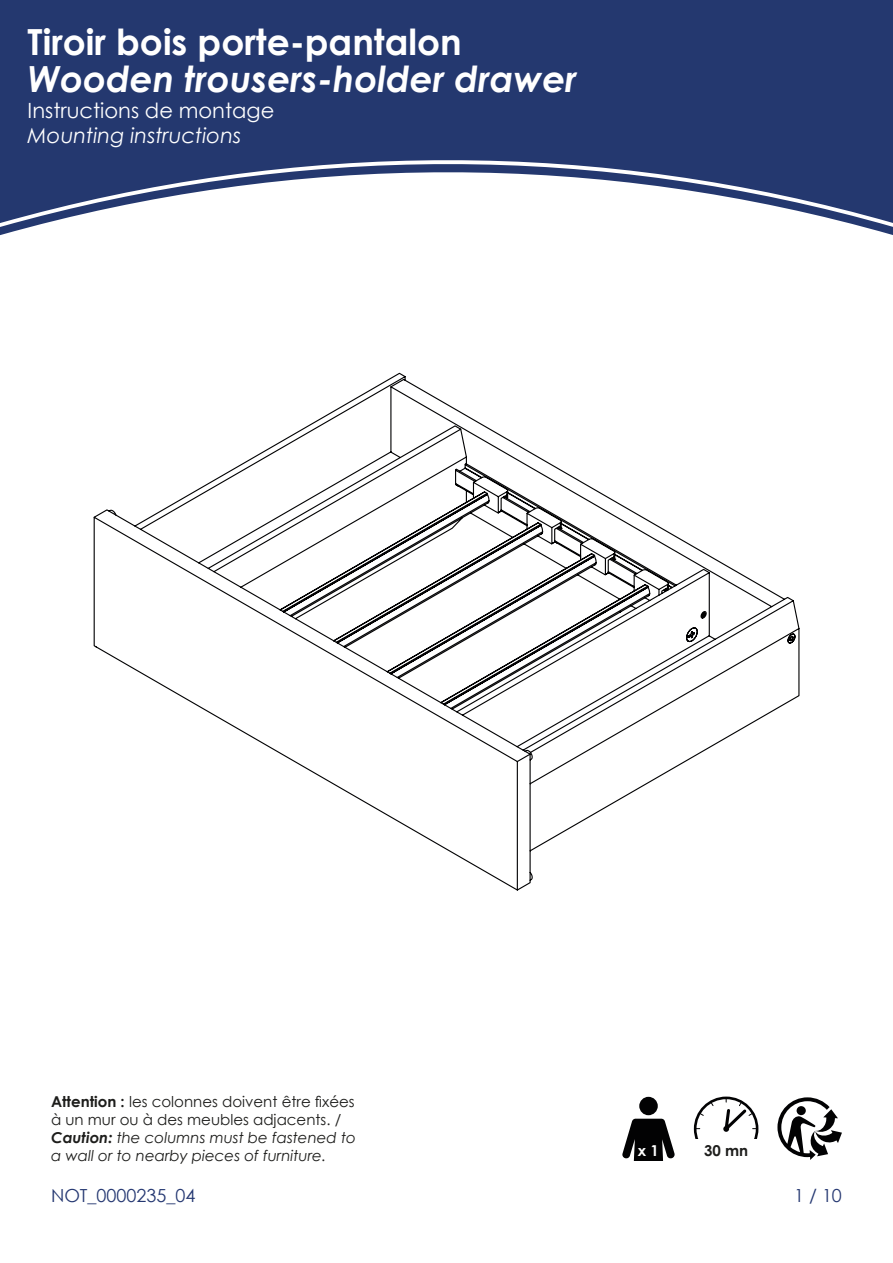
<style>
.page{position:relative;width:893px;height:1263px;background:#fff}
.page>*{position:absolute;margin:0;border:0;box-sizing:border-box;transform-origin:0 0}
.t1{font:italic 700 36px "Century Gothic";color:#fff}
.t2{font:700 36px "Century Gothic";color:#fff}
.t3{font:21px "Century Gothic";color:#fff}
.t4{font:italic 21px "Century Gothic";color:#fff}
.t5{font:18px "Century Gothic";color:#243771}
.t6{font:italic 15px/18px "Century Gothic";color:#1d1d1b}
.t7{font:700 15px "Century Gothic";color:#1d1d1b}
.t8{font:700 15px "Century Gothic";color:#fff}
.s1{font-weight:700;font-style:normal}
.s2{font-style:normal}
.s3{font-weight:700}
</style>
<div class="page">
<div style="left:0;top:0;width:893px;height:143px;background:#24386f"></div>
<svg style="left:0;top:143px;width:893px;height:92px"></svg>
<div style="left:694px;top:1096px;width:64px;height:65px;border:3px solid #020203;border-radius:50%"></div>
<svg style="left:698px;top:1100px;width:16px;height:16px"></svg>
<svg style="left:722px;top:1098px;width:35px;height:41px"></svg>
<div style="left:694px;top:1139px;width:64px;height:22px;background:#fff"></div>
<div style="left:639px;top:1097px;width:19px;height:18px;background:#020203;border-radius:50%"></div>
<svg style="left:622px;top:1118px;width:53px;height:43px"></svg>
<svg style="left:778px;top:1097px;width:64px;height:63px"></svg>
<svg style="left:93px;top:372px;width:707px;height:519px"></svg>
<h1 class="t2" style="left:28px;top:14px;width:436px">Tiroir bois porte-pantalon</h1>
<h1 class="t1" style="left:28px;top:52px;width:551px">Wooden trousers-holder drawer</h1>
<h2 class="t3" style="left:28px;top:95px;width:248px">Instructions de montage</h2>
<h2 class="t4" style="left:28px;top:121px;width:215px">Mounting instructions</h2>
<p class="t6" style="left:51px;top:1092px;width:306px"><span class="s1">Attention :</span> <span class="s2">les colonnes doivent être fixées à un mur ou à des meubles adjacents. / </span><span class="s3">Caution:</span> the columns must be fastened to a wall or to nearby pieces of furniture.</p>
<p class="t8" style="left:638px;top:1139px;width:22px">x 1</p>
<p class="t7" style="left:704px;top:1139px;width:46px">30 mn</p>
<p class="t5" style="left:51px;top:1182px;width:146px">NOT_0000235_04</p>
<p class="t5" style="left:794px;top:1182px;width:49px">1 / 10</p>
</div>
